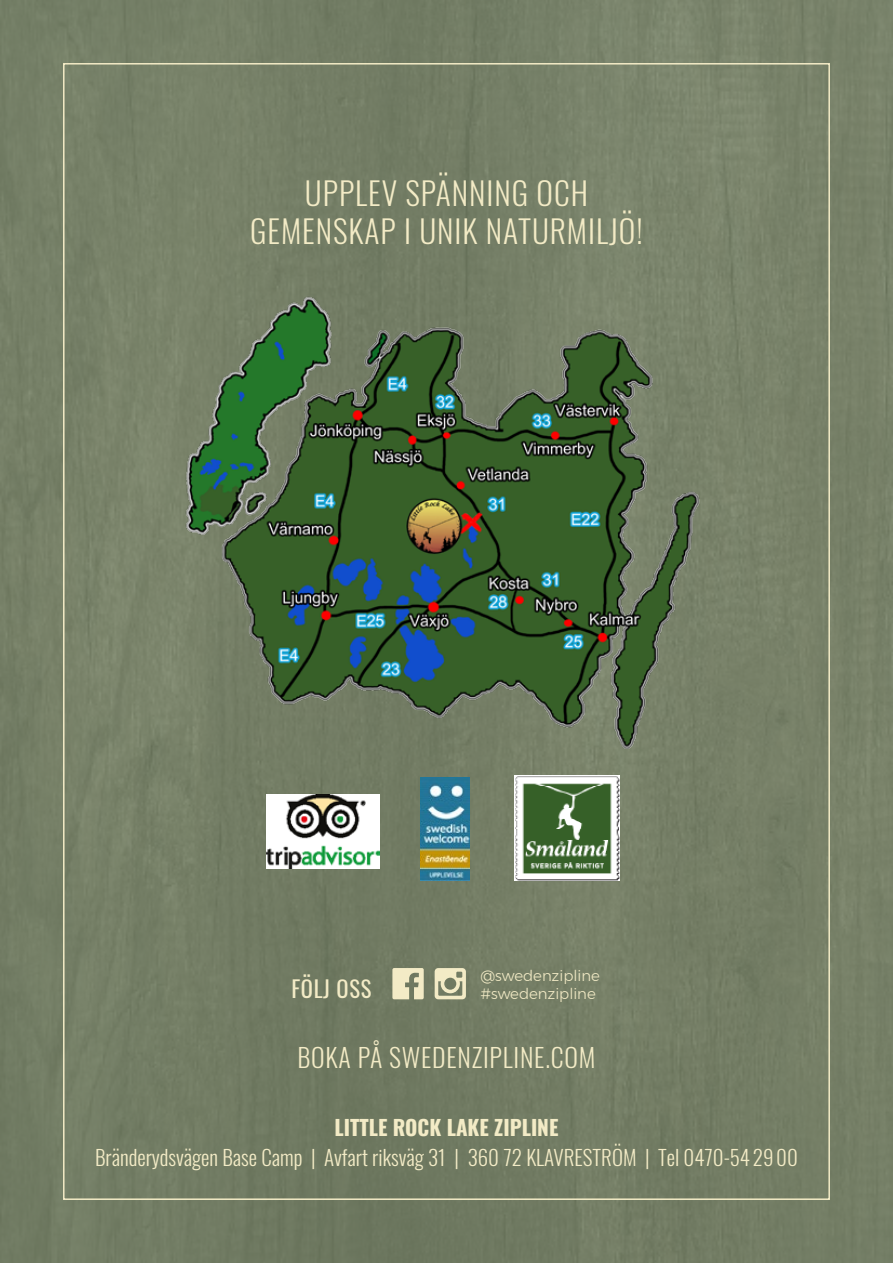
<style>
.page{position:relative;width:893px;height:1263px;background:#758368}
.page>*{position:absolute;margin:0;border:0;box-sizing:border-box;transform-origin:0 0}
.t1{font:300 31.5px/38.4px "Oswald";letter-spacing:.03em;color:#f3ebc6;text-align:center}
.t2{font:300 25.8px "Oswald";letter-spacing:.03em;color:#f3ebc6}
.t3{font:22.5px "Oswald";letter-spacing:.03em;color:#f3ebc6}
.t4{font:300 21px "Oswald";color:#f3ebc6}
.t5{font:700 21px "Oswald";color:#f3ebc6}
.t6{font:300 15px "Montserrat";color:#f3ebc6}
</style>
<div class="page">
<img style="left:421px;top:777px;width:49px;height:103px">
<img style="left:266px;top:795px;width:113px;height:73px">
<img style="left:514px;top:776px;width:105px;height:105px">
<svg style="left:392px;top:968px;width:32px;height:31px"></svg>
<svg style="left:435px;top:968px;width:31px;height:31px"></svg>
<img style="left:179px;top:281px;width:531px;height:480px">
<h1 class="t1" style="left:250px;top:170px;width:394px">UPPLEV SPÄNNING OCH<br>GEMENSKAP I UNIK NATURMILJÖ!</h1>
<p class="t6" style="left:480px;top:964px;width:121px">@swedenzipline</p>
<p class="t3" style="left:291px;top:968px;width:82px">FÖLJ OSS</p>
<p class="t6" style="left:480px;top:982px;width:117px">#swedenzipline</p>
<p class="t2" style="left:297px;top:1034px;width:300px">BOKA PÅ SWEDENZIPLINE.COM</p>
<p class="t5" style="left:334px;top:1116px;width:225px">LITTLE ROCK LAKE ZIPLINE</p>
<p class="t4" style="left:95px;top:1138px;width:704px">Bränderydsvägen Base Camp | Avfart riksväg 31 | 360 72 KLAVRESTRÖM | Tel 0470-54 2900</p>
</div>
